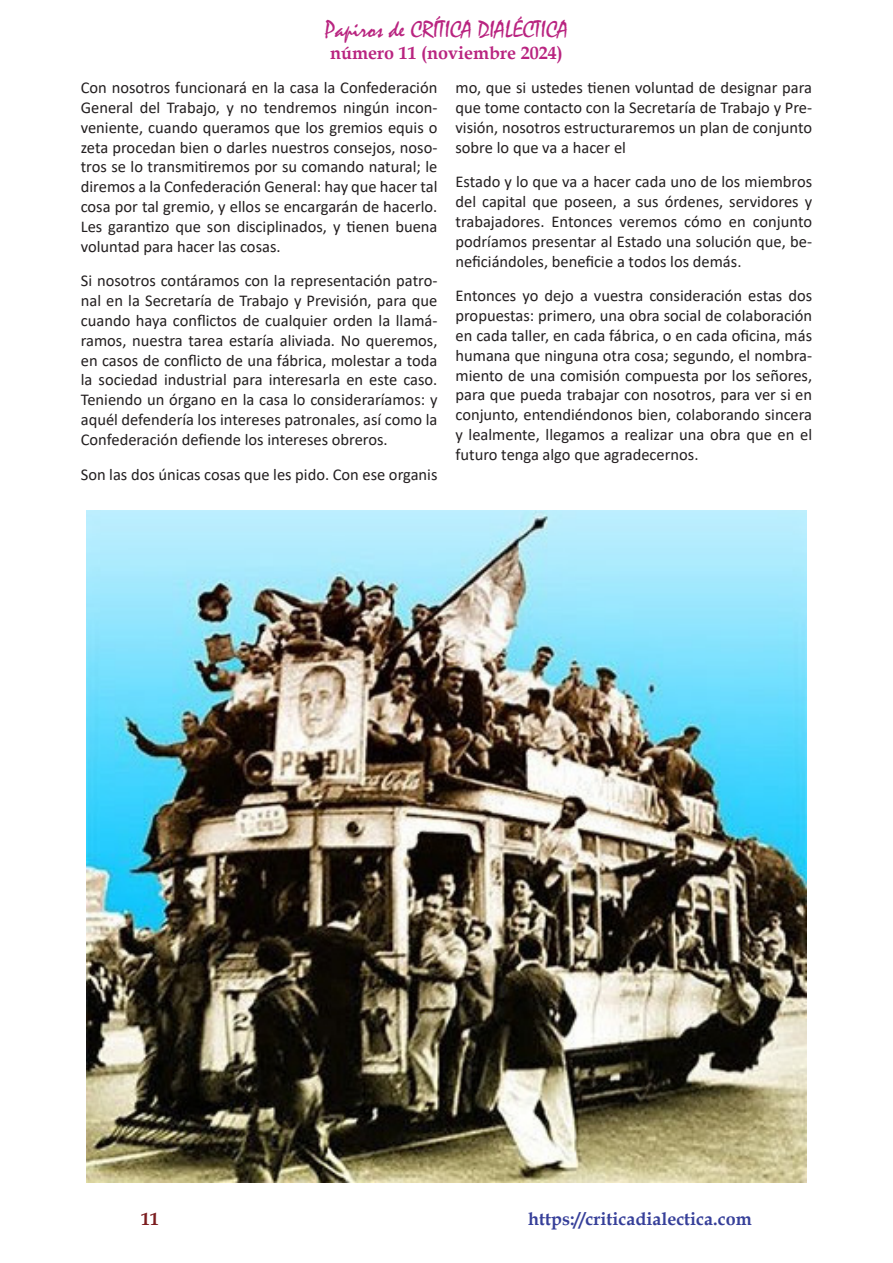
<style>
.page{position:relative;width:893px;height:1263px;background:#fff}
.page>*{position:absolute;margin:0;border:0;box-sizing:border-box;transform-origin:0 0}
.t1{font:24px "Mistral";color:#b92480}
.t2{font:700 18px "Book Antiqua";color:#363f99}
.t3{font:700 18px "Book Antiqua";color:#b92480}
.t4{font:700 18px "Book Antiqua";color:#7b1d1f}
.t5{font:16.5px/19.8px "Calibri";color:#231f20;text-align:justify}
</style>
<div class="page">
<img style="left:86px;top:510px;width:720px;height:672px">
<h1 class="t1" style="left:325px;top:15px;width:245px">Papiros de CRÍTICA DIALÉCTICA</h1>
<p class="t3" style="left:330px;top:41px;width:234px">número 11 (noviembre 2024)</p>
<p class="t5" style="left:81px;top:77px;width:358px">Con nosotros funcionará en la casa la Confederación General del Trabajo, y no tendremos ningún incon&shy;veniente, cuando queramos que los gremios equis o zeta procedan bien o darles nuestros consejos, noso&shy;tros se lo transmitiremos por su comando natural; le diremos a la Confederación General: hay que hacer tal cosa por tal gremio, y ellos se encargarán de hacerlo.<br>Les garantizo que son disciplinados, y tienen buena voluntad para hacer las cosas.</p>
<p class="t5" style="left:81px;top:271px;width:358px">Si nosotros contáramos con la representación patro&shy;nal en la Secretaría de Trabajo y Previsión, para que cuando haya conflictos de cualquier orden la llamá&shy;ramos, nuestra tarea estaría aliviada. No queremos, en casos de conflicto de una fábrica, molestar a toda la sociedad industrial para interesarla en este caso.<br>Teniendo un órgano en la casa lo consideraríamos: y aquél defendería los intereses patronales, así como la Confederación defiende los intereses obreros.</p>
<p class="t5" style="left:81px;top:464px;width:358px">Son las dos únicas cosas que les pido. Con ese organis</p>
<p class="t5" style="left:455px;top:77px;width:358px">mo, que si ustedes tienen voluntad de designar para que tome contacto con la Secretaría de Trabajo y Pre&shy;visión, nosotros estructuraremos un plan de conjunto sobre lo que va a hacer el</p>
<p class="t5" style="left:455px;top:172px;width:358px">Estado y lo que va a hacer cada uno de los miembros del capital que poseen, a sus órdenes, servidores y trabajadores. Entonces veremos cómo en conjunto podríamos presentar al Estado una solución que, be&shy;neficiándoles, beneficie a todos los demás.</p>
<p class="t5" style="left:455px;top:286px;width:358px">Entonces yo dejo a vuestra consideración estas dos propuestas: primero, una obra social de colaboración en cada taller, en cada fábrica, o en cada oficina, más humana que ninguna otra cosa; segundo, el nombra&shy;miento de una comisión compuesta por los señores, para que pueda trabajar con nosotros, para ver si en conjunto, entendiéndonos bien, colaborando sincera y lealmente, llegamos a realizar una obra que en el futuro tenga algo que agradecernos.</p>
<p class="t4" style="left:141px;top:1206px;width:19px">11</p>
<p class="t2" style="left:528px;top:1206px;width:225px">https://criticadialectica.com</p>
</div>
